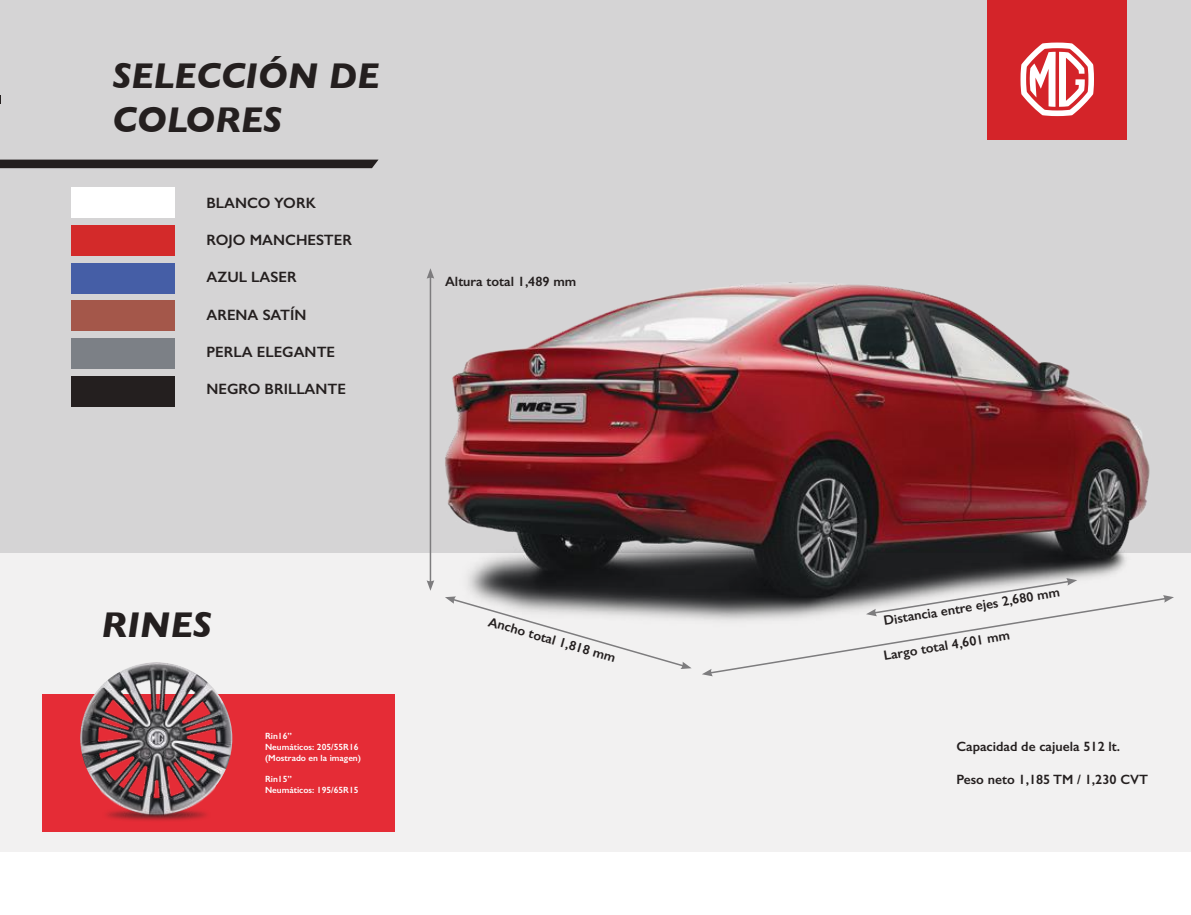
<style>
.page{position:relative;width:1191px;height:915px;background:#fff}
.page>*{position:absolute;margin:0;border:0;box-sizing:border-box;transform-origin:0 0}
.t1{font:italic 700 36.45px/43.8px "Gill Sans";color:#241f1f}
.t2{font:600 15px "Gill Sans";color:#241f1f}
.t3{font:600 13.5px "Gill Sans";color:#241f1f}
.t4{font:600 9px/10.8px "Gill Sans";color:#fff}
</style>
<div class="page">
<div style="left:0;top:0;width:1191px;height:850px;background:#f2f1f1"></div>
<div style="left:0;top:0;width:1191px;height:552px;background:#d5d4d5"></div>
<div style="left:987px;top:0;width:140px;height:140px;background:#d42429"></div>
<svg style="left:1020px;top:43px;width:74px;height:73px"></svg>
<svg style="left:0;top:159px;width:378px;height:9px;background:#302b2c"></svg>
<img style="left:419px;top:278px;width:772px;height:399px">
<div style="left:71px;top:187px;width:103px;height:31px;background:#fff"></div>
<div style="left:71px;top:225px;width:103px;height:31px;background:#d32a2a"></div>
<div style="left:71px;top:300px;width:103px;height:31px;background:#a4574a"></div>
<div style="left:71px;top:263px;width:103px;height:30px;background:#455ea6"></div>
<div style="left:71px;top:338px;width:103px;height:30px;background:#7c8086"></div>
<div style="left:71px;top:375px;width:103px;height:31px;background:#241f1f"></div>
<div style="left:43px;top:693px;width:352px;height:138px;background:#e52c36"></div>
<svg style="left:702px;top:578px;width:472px;height:98px"></svg>
<svg style="left:445px;top:596px;width:246px;height:72px"></svg>
<hr style="left:430px;top:276px;width:1px;height:306px;background:#7d7c7e">
<svg style="left:426px;top:580px;width:8px;height:10px"></svg>
<svg style="left:427px;top:268px;width:7px;height:10px"></svg>
<img style="left:80px;top:662px;width:153px;height:159px">
<h1 class="t1" style="left:113px;top:53px;width:268px">SELECCIÓN DE<br>COLORES</h1>
<p class="t2" style="left:206px;top:194px;width:111px">BLANCO YORK</p>
<p class="t2" style="left:206px;top:231px;width:147px">ROJO MANCHESTER</p>
<p class="t2" style="left:206px;top:268px;width:92px">AZUL LASER</p>
<p class="t2" style="left:206px;top:305px;width:101px">ARENA SATÍN</p>
<p class="t2" style="left:206px;top:342px;width:130px">PERLA ELEGANTE</p>
<p class="t2" style="left:206px;top:380px;width:141px">NEGRO BRILLANTE</p>
<p class="t3" style="left:445px;top:273px;width:133px">Altura total 1,489 mm</p>
<h1 class="t1" style="left:101px;top:602px;width:111px">RINES</h1>
<p class="t4" style="left:265px;top:730px;width:97px">Rin16”<br>Neumáticos: 205/55R16 (Mostrado en la imagen)</p>
<p class="t4" style="left:265px;top:773px;width:95px">Rin15”<br>Neumáticos: 195/65R15</p>
<p class="t3" style="left:491px;top:613px;width:133px;rotate:16deg">Ancho total 1,818 mm</p>
<p class="t3" style="left:882px;top:612px;width:180px;rotate:-9deg">Distancia entre ejes 2,680 mm</p>
<p class="t3" style="left:882px;top:647px;width:129px;rotate:-9deg">Largo total 4,601 mm</p>
<p class="t3" style="left:956px;top:738px;width:165px">Capacidad de cajuela 512 lt.</p>
<p class="t3" style="left:956px;top:770px;width:193px">Peso neto 1,185 TM / 1,230 CVT</p>
</div>
